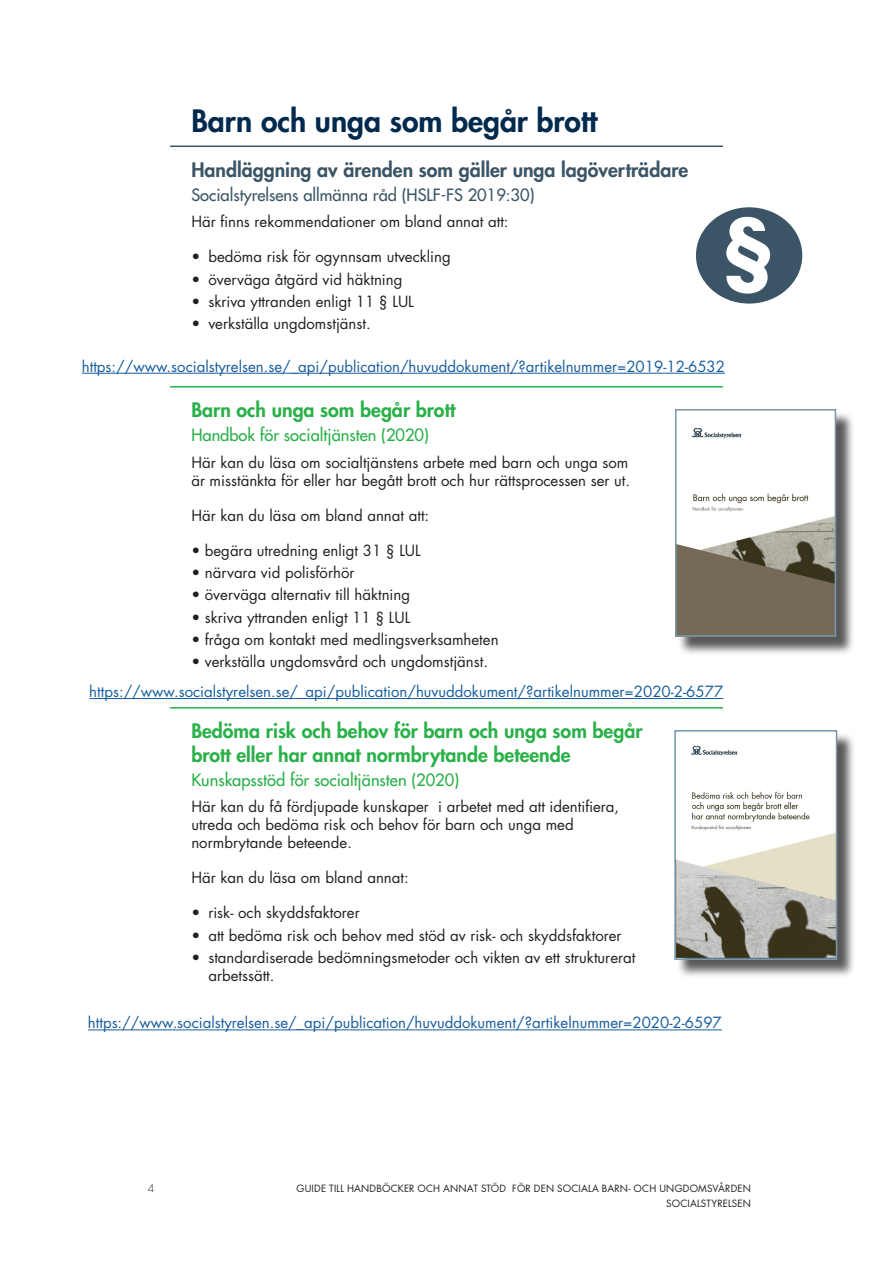
<style>
.page{position:relative;width:893px;height:1263px;background:#fff}
.page>*{position:absolute;margin:0;border:0;box-sizing:border-box;transform-origin:0 0}
.t1{font:700 76.5px "Futura Std";color:#fff}
.t2{font:800 30px "Futura Std";color:#00294e}
.t3{font:800 19.5px/23.4px "Futura Std";color:#2ab049}
.t4{font:800 19.5px "Futura Std";color:#3b5566}
.underubrik_till_H2{font:500 16.5px "Futura Std";color:#2ab049}
.underrubrik_till_H3{font:500 16.5px "Futura Std";color:#3b5566}
.punktlista{font:15px "Futura Std";color:#231f20}
.brödtext_i_texten{font:15px/18px "Futura Std";color:#231f20}
.brödtext_i_texten-2{font:15px "Futura Std";color:#175d9e}
.sista_punkten{font:15px/18px "Futura Std";color:#231f20}
.t5{font:300 10.5px "Futura Std";color:#231f20}
.t6{font:9.75px/14.5px "Futura Std";letter-spacing:.02em;color:#231f20;text-align:right}
</style>
<div class="page">
<hr style="left:170px;top:146px;width:553px;height:1px;background:#3b5566">
<hr style="left:170px;top:386px;width:553px;height:1px;background:#2ab049">
<hr style="left:170px;top:707px;width:553px;height:1px;background:#2ab049">
<hr style="left:82px;top:373px;width:643px;height:1px;background:#175d9e">
<hr style="left:89px;top:698px;width:634px;height:1px;background:#175d9e">
<hr style="left:88px;top:1029px;width:634px;height:1px;background:#175d9e">
<div style="left:677px;top:411px;width:178px;height:244px;background:#231f20;opacity:.75"></div>
<img style="left:678px;top:412px;width:155px;height:222px">
<div style="left:675px;top:409px;width:161px;height:228px;border:2px solid #7898ac"></div>
<div style="left:677px;top:732px;width:179px;height:246px;background:#231f20;opacity:.75"></div>
<img style="left:677px;top:733px;width:157px;height:224px">
<div style="left:674px;top:730px;width:163px;height:230px;border:2px solid #7898ac"></div>
<div style="left:696px;top:207px;width:106px;height:97px;background:#3b5566;border-radius:50%"></div>
<h1 class="t2" style="left:191px;top:102px;width:408px">Barn och unga som begår brott</h1>
<h3 class="t4" style="left:191px;top:157px;width:498px">Handläggning av ärenden som gäller unga lagöverträdare</h3>
<p class="underrubrik_till_H3" style="left:191px;top:184px;width:345px">Socialstyrelsens allmänna råd (HSLF-FS 2019:30)</p>
<p class="brödtext_i_texten" style="left:191px;top:213px;width:319px">Här finns rekommendationer om bland annat att:</p>
<p class="punktlista" style="left:191px;top:247px;width:261px">• bedöma risk för ogynnsam utveckling</p>
<p class="punktlista" style="left:191px;top:269px;width:213px">• överväga åtgärd vid häktning</p>
<p class="punktlista" style="left:191px;top:292px;width:224px">• skriva yttranden enligt 11 § LUL</p>
<p class="punktlista" style="left:191px;top:314px;width:181px">• verkställa ungdomstjänst.</p>
<p class="t1" style="left:722px;top:196px;width:54px">§</p>
<p class="brödtext_i_texten-2" style="left:82px;top:357px;width:645px">https://www.socialstyrelsen.se/_api/publication/huvuddokument/?artikelnummer=2019-12-6532</p>
<h2 class="t3" style="left:191px;top:398px;width:265px">Barn och unga som begår brott</h2>
<p class="underubrik_till_H2" style="left:191px;top:425px;width:239px">Handbok för socialtjänsten (2020)</p>
<p class="brödtext_i_texten" style="left:191px;top:453px;width:440px">Här kan du läsa om socialtjänstens arbete med barn och unga som är misstänkta för eller har begått brott och hur rättsprocessen ser ut.</p>
<p class="brödtext_i_texten" style="left:191px;top:506px;width:239px">Här kan du läsa om bland annat att:</p>
<p class="punktlista" style="left:191px;top:541px;width:231px">• begära utredning enligt 31 § LUL</p>
<p class="punktlista" style="left:191px;top:563px;width:165px">• närvara vid polisförhör</p>
<p class="punktlista" style="left:191px;top:585px;width:220px">• överväga alternativ till häktning</p>
<p class="punktlista" style="left:191px;top:608px;width:221px">• skriva yttranden enligt 11 § LUL</p>
<p class="punktlista" style="left:191px;top:630px;width:309px">• fråga om kontakt med medlingsverksamheten</p>
<p class="punktlista" style="left:191px;top:652px;width:298px">• verkställa ungdomsvård och ungdomstjänst.</p>
<p class="brödtext_i_texten-2" style="left:89px;top:682px;width:635px">https://www.socialstyrelsen.se/_api/publication/huvuddokument/?artikelnummer=2020-2-6577</p>
<h2 class="t3" style="left:191px;top:719px;width:453px">Bedöma risk och behov för barn och unga som begår brott eller har annat normbrytande beteende</h2>
<p class="underubrik_till_H2" style="left:191px;top:769px;width:269px">Kunskapsstöd för socialtjänsten (2020)</p>
<p class="brödtext_i_texten" style="left:191px;top:798px;width:429px">Här kan du få fördjupade kunskaper i arbetet med att identifiera, utreda och bedöma risk och behov för barn och unga med normbrytande beteende.</p>
<p class="brödtext_i_texten" style="left:191px;top:869px;width:219px">Här kan du läsa om bland annat:</p>
<p class="punktlista" style="left:191px;top:903px;width:170px">• risk- och skyddsfaktorer</p>
<p class="punktlista" style="left:191px;top:925px;width:432px">• att bedöma risk och behov med stöd av risk- och skyddsfaktorer</p>
<p class="sista_punkten" style="left:208px;top:948px;width:429px;text-indent:-17px">• standardiserade bedömningsmetoder och vikten av ett strukturerat arbetssätt.</p>
<p class="brödtext_i_texten-2" style="left:88px;top:1013px;width:635px">https://www.socialstyrelsen.se/_api/publication/huvuddokument/?artikelnummer=2020-2-6597</p>
<p class="t5" style="left:148px;top:1182px;width:8px">4</p>
<p class="t6" style="left:297px;top:1181px;width:456px">GUIDE TILL HANDBÖCKER OCH ANNAT STÖD FÖR DEN SOCIALA BARN- OCH UNGDOMSVÅRDEN<br>SOCIALSTYRELSEN</p>
</div>
